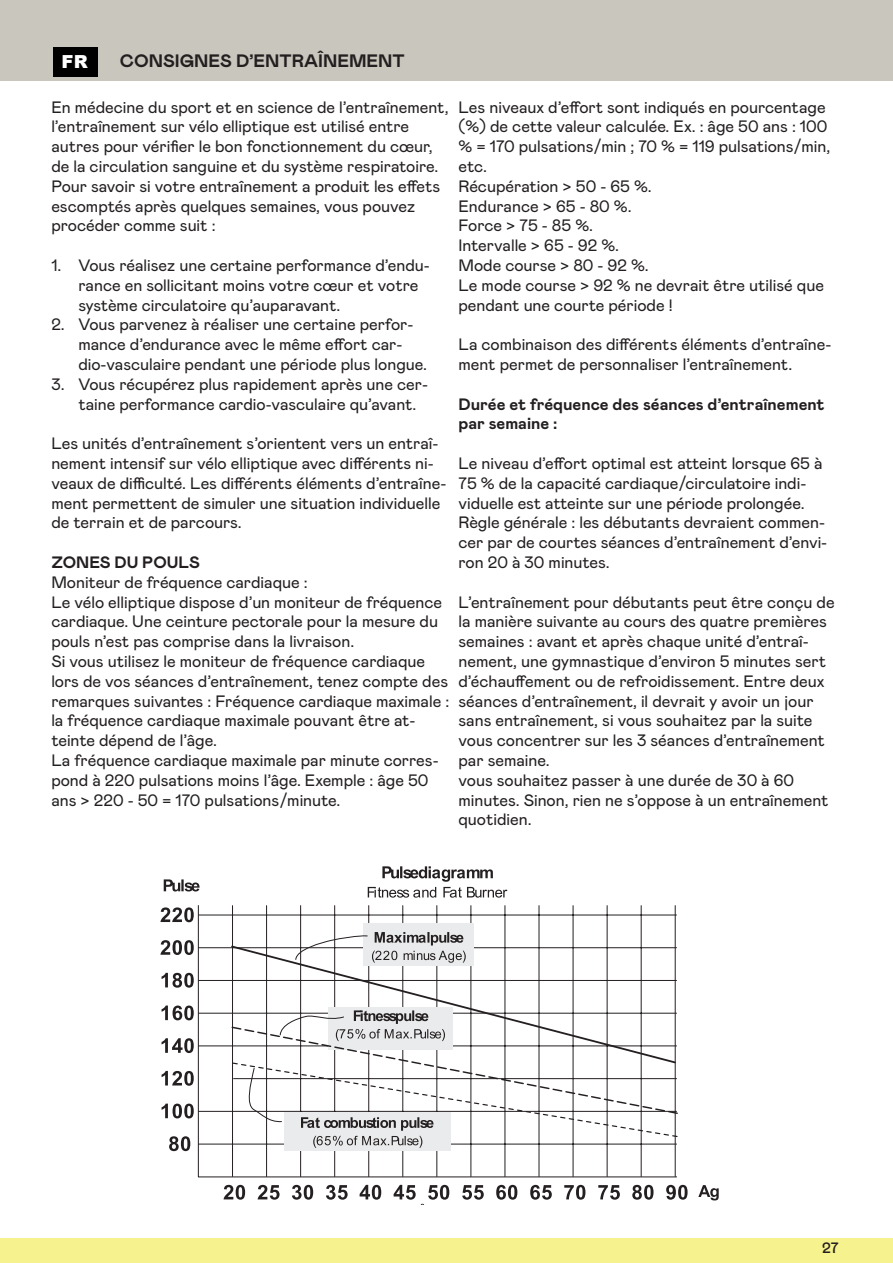
<style>
.page{position:relative;width:893px;height:1263px;background:#fff}
.page>*{position:absolute;margin:0;border:0;box-sizing:border-box;transform-origin:0 0}
.t1{font:700 18px "Mabry";color:#231f20}
.t2{font:900 18px "Arial";color:#fff}
.t3{font:16.5px/19.8px "Mabry";color:#231f20}
.t4{font:700 16.5px/19.8px "Mabry";color:#231f20}
.t5{font:500 15px "Mabry";color:#231f20}
</style>
<div class="page">
<div style="left:0;top:0;width:893px;height:81px;background:#c9c6bd"></div>
<div style="left:0;top:1238px;width:893px;height:25px;background:#f6f28d"></div>
<div style="left:53px;top:47px;width:45px;height:30px;background:#000"></div>
<svg style="left:368px;top:866px;width:139px;height:32px"></svg>
<hr style="left:198px;top:905px;width:1px;height:271px;background:#241f21">
<hr style="left:198px;top:1177px;width:479px;height:1px;background:#241f21">
<hr style="left:198px;top:1144px;width:478px;height:1px;background:#241f21">
<hr style="left:198px;top:1111px;width:478px;height:1px;background:#241f21">
<hr style="left:198px;top:1046px;width:478px;height:1px;background:#241f21">
<hr style="left:198px;top:1013px;width:478px;height:1px;background:#241f21">
<hr style="left:198px;top:980px;width:478px;height:1px;background:#241f21">
<hr style="left:198px;top:947px;width:478px;height:1px;background:#241f21">
<hr style="left:198px;top:915px;width:478px;height:1px;background:#241f21">
<hr style="left:232px;top:905px;width:1px;height:271px;background:#241f21">
<hr style="left:266px;top:905px;width:1px;height:271px;background:#241f21">
<hr style="left:300px;top:905px;width:1px;height:271px;background:#241f21">
<hr style="left:334px;top:905px;width:1px;height:271px;background:#241f21">
<hr style="left:368px;top:905px;width:1px;height:271px;background:#241f21">
<hr style="left:403px;top:905px;width:1px;height:271px;background:#241f21">
<hr style="left:437px;top:905px;width:1px;height:271px;background:#241f21">
<hr style="left:471px;top:905px;width:1px;height:271px;background:#241f21">
<hr style="left:505px;top:905px;width:1px;height:271px;background:#241f21">
<hr style="left:539px;top:905px;width:1px;height:271px;background:#241f21">
<hr style="left:573px;top:905px;width:1px;height:271px;background:#241f21">
<hr style="left:607px;top:905px;width:1px;height:271px;background:#241f21">
<hr style="left:641px;top:905px;width:1px;height:271px;background:#241f21">
<svg style="left:160px;top:907px;width:34px;height:15px"></svg>
<svg style="left:160px;top:940px;width:34px;height:15px"></svg>
<svg style="left:162px;top:973px;width:32px;height:15px"></svg>
<svg style="left:162px;top:1005px;width:32px;height:15px"></svg>
<svg style="left:162px;top:1038px;width:32px;height:15px"></svg>
<svg style="left:162px;top:1071px;width:32px;height:15px"></svg>
<svg style="left:162px;top:1103px;width:32px;height:15px"></svg>
<svg style="left:169px;top:1136px;width:21px;height:15px"></svg>
<svg style="left:164px;top:879px;width:36px;height:12px"></svg>
<svg style="left:698px;top:1185px;width:21px;height:15px"></svg>
<svg style="left:224px;top:1185px;width:21px;height:15px"></svg>
<svg style="left:258px;top:1185px;width:22px;height:15px"></svg>
<svg style="left:292px;top:1185px;width:21px;height:15px"></svg>
<svg style="left:326px;top:1185px;width:22px;height:15px"></svg>
<svg style="left:360px;top:1185px;width:21px;height:15px"></svg>
<svg style="left:394px;top:1185px;width:55px;height:20px"></svg>
<svg style="left:462px;top:1185px;width:22px;height:15px"></svg>
<svg style="left:496px;top:1185px;width:21px;height:15px"></svg>
<svg style="left:530px;top:1185px;width:22px;height:15px"></svg>
<svg style="left:564px;top:1185px;width:21px;height:15px"></svg>
<svg style="left:598px;top:1185px;width:22px;height:15px"></svg>
<svg style="left:632px;top:1185px;width:21px;height:15px"></svg>
<div style="left:363px;top:923px;width:111px;height:43px;background:#eaebec"></div>
<div style="left:284px;top:1112px;width:166px;height:38px;background:#eaebec"></div>
<hr style="left:675px;top:905px;width:1px;height:271px;background:#241f21">
<svg style="left:666px;top:1185px;width:22px;height:15px"></svg>
<svg style="left:230px;top:932px;width:448px;height:216px"></svg>
<p class="t2" style="left:62px;top:48px;width:28px">FR</p>
<p class="t1" style="left:120px;top:47px;width:286px">CONSIGNES D’ENTRAÎNEMENT</p>
<p class="t3" style="left:51px;top:96px;width:399px">En médecine du sport et en science de l’entraînement, l’entraînement sur vélo elliptique est utilisé entre autres pour vérifier le bon fonctionnement du cœur, de la circulation sanguine et du système respiratoire.<br>Pour savoir si votre entraînement a produit les effets escomptés après quelques semaines, vous pouvez procéder comme suit :</p>
<p class="t3" style="left:78px;top:254px;width:353px;text-indent:-27px">1. Vous réalisez une certaine performance d’endu&shy;rance en sollicitant moins votre cœur et votre système circulatoire qu’auparavant.</p>
<p class="t3" style="left:78px;top:314px;width:350px;text-indent:-27px">2. Vous parvenez à réaliser une certaine perfor&shy;mance d’endurance avec le même effort car&shy;dio-vasculaire pendant une période plus longue.</p>
<p class="t3" style="left:78px;top:373px;width:351px;text-indent:-27px">3. Vous récupérez plus rapidement après une cer&shy;taine performance cardio-vasculaire qu’avant.</p>
<p class="t3" style="left:51px;top:433px;width:396px">Les unités d’entraînement s’orientent vers un entraî&shy;nement intensif sur vélo elliptique avec différents ni&shy;veaux de difficulté. Les différents éléments d’entraîne&shy;ment permettent de simuler une situation individuelle de terrain et de parcours.</p>
<p class="t4" style="left:51px;top:552px;width:150px">ZONES DU POULS</p>
<p class="t3" style="left:51px;top:571px;width:399px">Moniteur de fréquence cardiaque :<br>Le vélo elliptique dispose d’un moniteur de fréquence cardiaque. Une ceinture pectorale pour la mesure du pouls n’est pas comprise dans la livraison.<br>Si vous utilisez le moniteur de fréquence cardiaque lors de vos séances d’entraînement, tenez compte des remarques suivantes : Fréquence cardiaque maximale : la fréquence cardiaque maximale pouvant être at&shy;teinte dépend de l’âge.<br>La fréquence cardiaque maximale par minute corres&shy;pond à 220 pulsations moins l’âge. Exemple : âge 50 ans &gt; 220 - 50 = 170 pulsations/minute.</p>
<p class="t3" style="left:458px;top:96px;width:373px">Les niveaux d’effort sont indiqués en pourcentage (%) de cette valeur calculée. Ex. : âge 50 ans : 100 % = 170 pulsations/min ; 70 % = 119 pulsations/min, etc.<br>Récupération &gt; 50 - 65 %.<br>Endurance &gt; 65 - 80 %.<br>Force &gt; 75 - 85 %.<br>Intervalle &gt; 65 - 92 %.<br>Mode course &gt; 80 - 92 %.<br>Le mode course &gt; 92 % ne devrait être utilisé que pendant une courte période !</p>
<p class="t3" style="left:458px;top:334px;width:374px">La combinaison des différents éléments d’entraîne&shy;ment permet de personnaliser l’entraînement.</p>
<p class="t4" style="left:458px;top:393px;width:368px">Durée et fréquence des séances d’entraînement par semaine :</p>
<p class="t3" style="left:458px;top:452px;width:370px">Le niveau d’effort optimal est atteint lorsque 65 à 75 % de la capacité cardiaque/circulatoire indi&shy;viduelle est atteinte sur une période prolongée.<br>Règle générale : les débutants devraient commen&shy;cer par de courtes séances d’entraînement d’envi&shy;ron 20 à 30 minutes.</p>
<p class="t3" style="left:458px;top:591px;width:378px">L’entraînement pour débutants peut être conçu de la manière suivante au cours des quatre premières semaines : avant et après chaque unité d’entraî&shy;nement, une gymnastique d’environ 5 minutes sert d’échauffement ou de refroidissement. Entre deux séances d’entraînement, il devrait y avoir un jour sans entraînement, si vous souhaitez par la suite vous concentrer sur les 3 séances d’entraînement par semaine.<br>vous souhaitez passer à une durée de 30 à 60 minutes. Sinon, rien ne s’oppose à un entraînement quotidien.</p>
<p class="t5" style="left:822px;top:1237px;width:18px">27</p>
</div>
